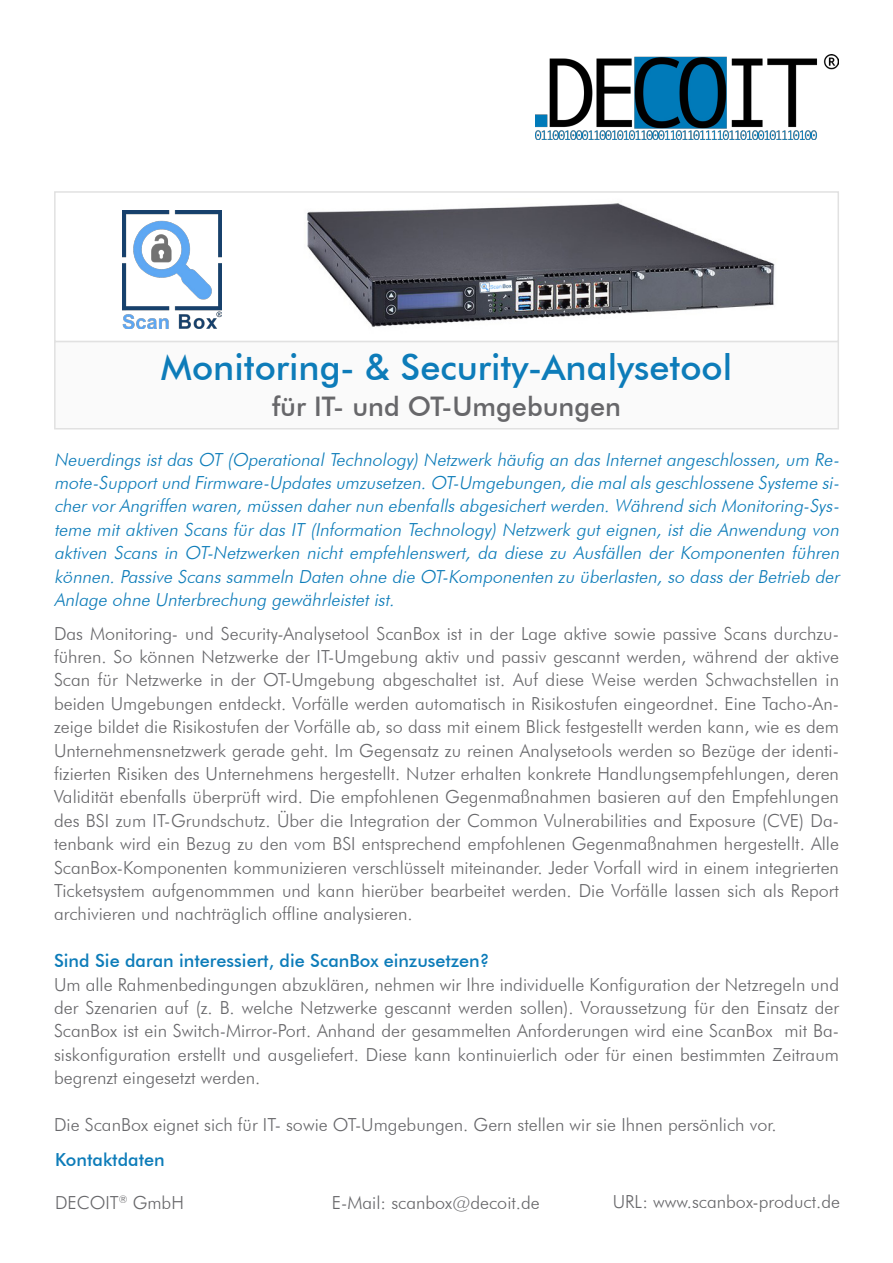
<style>
.page{position:relative;width:893px;height:1263px;background:#fff}
.page>*{position:absolute;margin:0;border:0;box-sizing:border-box;transform-origin:0 0}
.t1{font:500 36px "Futura BT";color:#0d7cb9}
.t2{font:500 27px "Futura BT";color:#67676a}
.t3{font:300 18px/23.4px "Futura BT";color:#67676a;text-align:justify}
.t4{font:italic 300 18px/23.4px "Futura BT";color:#0d7cb9;text-align:justify}
.t5{font:500 18px "Futura BT";color:#0d7cb9}
</style>
<div class="page">
<img style="left:535px;top:54px;width:304px;height:85px">
<div style="left:54px;top:341px;width:785px;height:88px;background:#fafafa;border:2px solid #e1e1e1"></div>
<img style="left:122px;top:210px;width:99px;height:118px">
<div style="left:54px;top:191px;width:785px;height:151px;border:2px solid #e1e1e1"></div>
<img style="left:307px;top:203px;width:468px;height:124px">
<p class="t1" style="left:161px;top:345px;width:573px">Monitoring- &amp; Security-Analysetool</p>
<p class="t2" style="left:272px;top:390px;width:350px">für IT- und OT-Umgebungen</p>
<p class="t4" style="left:54px;top:447px;width:790px">Neuerdings ist das OT (Operational Technology) Netzwerk häufig an das Internet angeschlossen, um Re&shy;mote-Supportund Firmware-Updatesumzusetzen.OT-Umgebungen,die malalsgeschlossene Systeme si&shy;chervorAngriffen waren,müssen dahernun ebenfallsabgesichertwerden.Während sich Monitoring-Sys&shy;teme mit aktiven Scans für das IT (Information Technology) Netzwerk gut eignen, ist die Anwendung von aktiven Scans in OT-Netzwerken nicht empfehlenswert, da diese zu Ausfällen der Komponenten führen können. Passive Scans sammeln Daten ohne die OT-Komponenten zu überlasten, so dass der Betrieb der Anlage ohne Unterbrechung gewährleistet ist.</p>
<p class="t3" style="left:54px;top:621px;width:787px">Das Monitoring- und Security-Analysetool ScanBox ist in der Lage aktive sowie passive Scans durchzu&shy;führen. So können Netzwerke der IT-Umgebung aktiv und passiv gescannt werden, während der aktive Scan für Netzwerke in der OT-Umgebung abgeschaltet ist. Auf diese Weise werden Schwachstellen in beiden Umgebungen entdeckt. Vorfälle werden automatisch in Risikostufen eingeordnet. Eine Tacho-An&shy;zeige bildet die Risikostufen der Vorfälle ab, so dass mit einem Blick festgestellt werden kann, wie es dem Unternehmensnetzwerk gerade geht. Im Gegensatz zu reinen Analysetools werden so Bezüge der identi&shy;fizierten Risiken des Unternehmens hergestellt. Nutzer erhalten konkrete Handlungsempfehlungen, deren Validität ebenfalls überprüft wird. Die empfohlenen Gegenmaßnahmen basieren auf den Empfehlungen des BSI zum IT-Grundschutz. Über die Integration der Common Vulnerabilities and Exposure (CVE) Da&shy;tenbank wird ein Bezug zu den vom BSI entsprechend empfohlenen Gegenmaßnahmen hergestellt. Alle ScanBox-Komponenten kommunizieren verschlüsselt miteinander. Jeder Vorfall wird in einem integrierten Ticketsystem aufgenommmen und kann hierüber bearbeitet werden. Die Vorfälle lassen sich als Report archivieren und nachträglich offline analysieren.</p>
<p class="t5" style="left:54px;top:950px;width:437px">Sind Sie daran interessiert, die ScanBox einzusetzen?</p>
<p class="t3" style="left:54px;top:972px;width:787px">Um alle Rahmenbedingungen abzuklären, nehmen wir Ihre individuelle Konfiguration der Netzregeln und der Szenarien auf (z. B. welche Netzwerke gescannt werden sollen). Voraussetzung für den Einsatz der ScanBox ist ein Switch-Mirror-Port. Anhand der gesammelten Anforderungen wird eine ScanBox mit Ba&shy;siskonfiguration erstellt und ausgeliefert. Diese kann kontinuierlich oder für einen bestimmten Zeitraum begrenzt eingesetzt werden.</p>
<p class="t3" style="left:54px;top:1113px;width:724px">Die ScanBox eignet sich für IT- sowie OT-Umgebungen. Gern stellen wir sie Ihnen persönlich vor.</p>
<p class="t5" style="left:55px;top:1148px;width:111px">Kontaktdaten</p>
<p class="t3" style="left:55px;top:1190px;width:130px">DECOIT<sup>®</sup> GmbH</p>
<p class="t3" style="left:332px;top:1190px;width:210px">E-Mail: scanbox@decoit.de</p>
<p class="t3" style="left:613px;top:1190px;width:229px">URL: www.scanbox-product.de</p>
</div>
